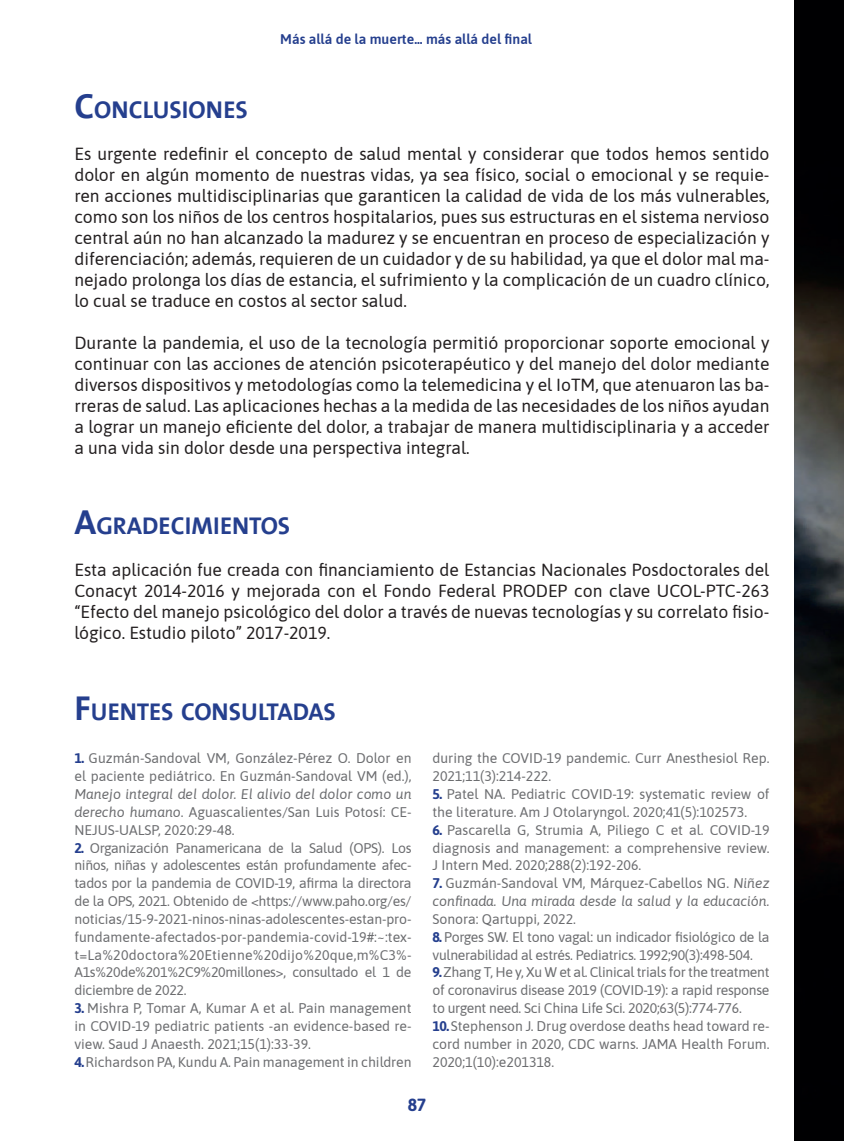
<style>
.page{position:relative;width:844px;height:1141px;background:#fff}
.page>*{position:absolute;margin:0;border:0;box-sizing:border-box;transform-origin:0 0}
.subtitulo{font:24.5px "The Sans Bold Caps";color:#253f8e}
.texto_gral{font:17.5px/21px "Asap";color:#231f20;text-align:justify}
.t1{font:700 17.5px "Asap";color:#253f8e}
.bibliografias{font:14px/17.8px "Asap";color:#6c6d70;text-align:justify}
.bibliografias-2{font:14px/17.8px "Asap";letter-spacing:-.02em;color:#6c6d70}
.t2{font:600 14px "Asap";color:#253f8e}
.s1{font-size:35px}
.s2{font-weight:700;color:#253f8e}
.s3{font-style:italic}
</style>
<div class="page">
<img style="left:794px;top:0;width:49px;height:1141px">
<p class="t2" style="left:280px;top:30px;width:253px">Más allá de la muerte... más allá del final</p>
<p class="subtitulo" style="left:74px;top:89px;width:175px"><span class="s1">C</span>ONCLUSIONES</p>
<p class="texto_gral" style="left:74px;top:142px;width:696px">Es urgente redefinir el concepto de salud mental y considerar que todos hemos sentido dolor en algún momento de nuestras vidas, ya sea físico, social o emocional y se requie&shy;ren acciones multidisciplinarias que garanticen la calidad de vida de los más vulnerables, como son los niños de los centros hospitalarios, pues sus estructuras en el sistema nervioso central aún no han alcanzado la madurez y se encuentran en proceso de especialización y diferenciación; además, requieren de un cuidador y de su habilidad, ya que el dolor mal ma&shy;nejado prolonga los días de estancia, el sufrimiento y la complicación de un cuadro clínico, lo cual se traduce en costos al sector salud.</p>
<p class="texto_gral" style="left:74px;top:331px;width:696px">Durante la pandemia, el uso de la tecnología permitió proporcionar soporte emocional y continuar con las acciones de atención psicoterapéutico y del manejo del dolor mediante diversos dispositivos y metodologías como la telemedicina y el IoTM, que atenuaron las ba&shy;rreras de salud. Las aplicaciones hechas a la medida de las necesidades de los niños ayudan a lograr un manejo eficiente del dolor, a trabajar de manera multidisciplinaria y a acceder a una vida sin dolor desde una perspectiva integral.</p>
<p class="subtitulo" style="left:74px;top:505px;width:217px"><span class="s1">A</span>GRADECIMI ENTOS</p>
<p class="texto_gral" style="left:74px;top:558px;width:696px">Esta aplicación fue creada con financiamiento de Estancias Nacionales Posdoctorales del Conacyt 2014-2016 y mejorada con el Fondo Federal PRODEP con clave UCOL-PTC-263 “Efecto del manejo psicológico del dolor a través de nuevas tecnologías y su correlato fisio&shy;lógico. Estudio piloto” 2017-2019.</p>
<p class="subtitulo" style="left:74px;top:691px;width:263px"><span class="s1">F</span>UENTES CONSULTADAS</p>
<p class="bibliografias" style="left:74px;top:749px;width:338px"><span class="s2">1.</span> Guzmán-Sandoval VM, González-Pérez O. Dolor en el paciente pediátrico. En Guzmán-Sandoval VM (ed.), <span class="s3">Manejo integral del dolor. El alivio del dolor como un derecho humano</span>. Aguascalientes/San Luis Potosí: CE-NEJUS-UALSP, 2020:29-48.</p>
<p class="bibliografias" style="left:74px;top:838px;width:338px"><span class="s2">2.</span> Organización Panamericana de la Salud (OPS). Los niños, niñas y adolescentes están profundamente afec&shy;tados por la pandemia de COVID-19, afirma la directora de la OPS, 2021. Obtenido de &lt;https://www.paho.org/es/ noticias/15-9-2021-ninos-ninas-adolescentes-estan-pro&shy;fundamente-afectados-por-pandemia-covid-19#:~:tex&shy;t=La%20doctora%20Etienne%20dijo%20que,m%C3%- A1s%20de%201%2C9%20millones&gt;, consultado el 1 de diciembre de 2022.</p>
<p class="bibliografias" style="left:74px;top:998px;width:338px"><span class="s2">3.</span> Mishra P, Tomar A, Kumar A et al. Pain management in COVID-19 pediatric patients -an evidence-based re&shy;view. Saud J Anaesth. 2021;15(1):33-39.</p>
<p class="bibliografias" style="left:74px;top:1052px;width:338px"><span class="s2">4.</span> Richardson PA, Kundu A. Pain management in children</p>
<p class="bibliografias" style="left:432px;top:749px;width:338px">during the COVID-19 pandemic. Curr Anesthesiol Rep.<br>2021;11(3):214-222.</p>
<p class="bibliografias" style="left:432px;top:784px;width:338px"><span class="s2">5.</span> Patel NA. Pediatric COVID-19: systematic review of the literature. Am J Otolaryngol. 2020;41(5):102573.</p>
<p class="bibliografias" style="left:432px;top:820px;width:338px"><span class="s2">6.</span> Pascarella G, Strumia A, Piliego C et al. COVID-19 diagnosis and management: a comprehensive review.<br>J Intern Med. 2020;288(2):192-206.</p>
<p class="bibliografias" style="left:432px;top:874px;width:338px"><span class="s2">7.</span> Guzmán-Sandoval VM, Márquez-Cabellos NG. <span class="s3">Niñez confinada. Una mirada desde la salud y la educación.<br></span>Sonora: Qartuppi, 2022.</p>
<p class="bibliografias-2" style="left:432px;top:927px;width:338px"><span class="s2">8.</span> Porges SW. El tono vagal: un indicador fisiológico de la vulnerabilidad al estrés. Pediatrics. 1992;90(3):498-504.</p>
<p class="bibliografias" style="left:432px;top:963px;width:338px"><span class="s2">9.</span> Zhang T, He y, Xu W et al. Clinical trials for the treatment of coronavirus disease 2019 (COVID-19): a rapid response to urgent need. Sci China Life Sci. 2020;63(5):774-776.</p>
<p class="bibliografias" style="left:432px;top:1016px;width:338px"><span class="s2">10.</span> Stephenson J. Drug overdose deaths head toward re&shy;cord number in 2020, CDC warns. JAMA Health Forum.<br>2020;1(10):e201318.</p>
<p class="t1" style="left:407px;top:1093px;width:20px">87</p>
</div>
